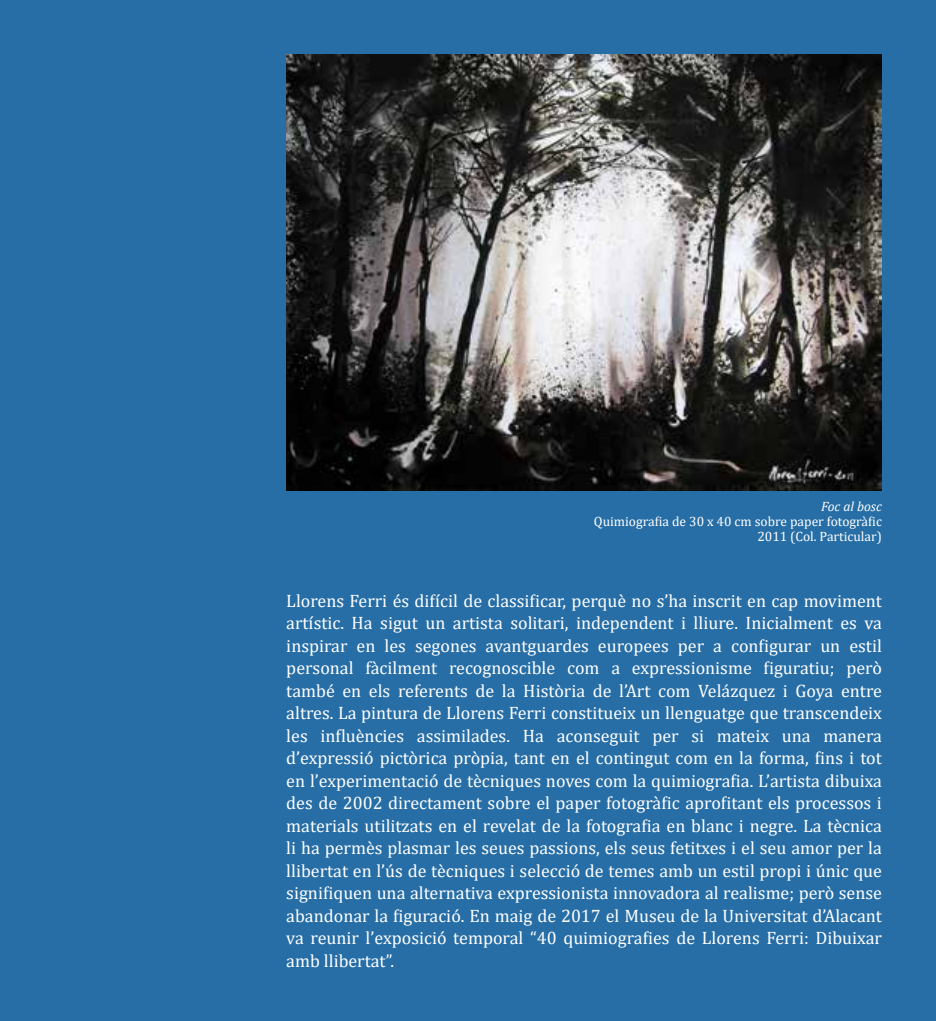
<style>
.page{position:relative;width:936px;height:1021px;background:#fff}
.page>*{position:absolute;margin:0;border:0;box-sizing:border-box;transform-origin:0 0}
.t1{font:18px/22.5px "Cambria";color:#fff;text-align:justify}
.t2{font:13.5px/15px "Cambria";color:#fff;text-align:right}
.t3{font:italic 13.5px "Cambria";color:#fff}
</style>
<div class="page">
<div style="left:0;top:0;width:935px;height:1020px;background:#276ea6"></div>
<img style="left:286px;top:54px;width:595px;height:437px">
<p class="t3" style="left:821px;top:497px;width:62px">Foc al bosc</p>
<p class="t2" style="left:594px;top:514px;width:289px">Quimiografia de 30 x 40 cm sobre paper fotogràfic<br>2011 (Col. Particular)</p>
<p class="t1" style="left:286px;top:589px;width:597px">Llorens Ferri és difícil de classificar, perquè no s’ha inscrit en cap moviment artístic. Ha sigut un artista solitari, independent i lliure. Inicialment es va inspirar en les segones avantguardes europees per a configurar un estil personal fàcilment recognoscible com a expressionisme figuratiu; però també en els referents de la Història de l’Art com Velázquez i Goya entre altres. La pintura de Llorens Ferri constitueix un llenguatge que transcendeix les influències assimilades. Ha aconseguit per si mateix una manera d’expressió pictòrica pròpia, tant en el contingut com en la forma, fins i tot en l’experimentació de tècniques noves com la quimiografia. L’artista dibuixa des de 2002 directament sobre el paper fotogràfic aprofitant els processos i materials utilitzats en el revelat de la fotografia en blanc i negre. La tècnica li ha permès plasmar les seues passions, els seus fetitxes i el seu amor per la llibertat en l’ús de tècniques i selecció de temes amb un estil propi i únic que signifiquen una alternativa expressionista innovadora al realisme; però sense abandonar la figuració. En maig de 2017 el Museu de la Universitat d’Alacant va reunir l’exposició temporal “40 quimiografies de Llorens Ferri: Dibuixar amb llibertat”.</p>
</div>
